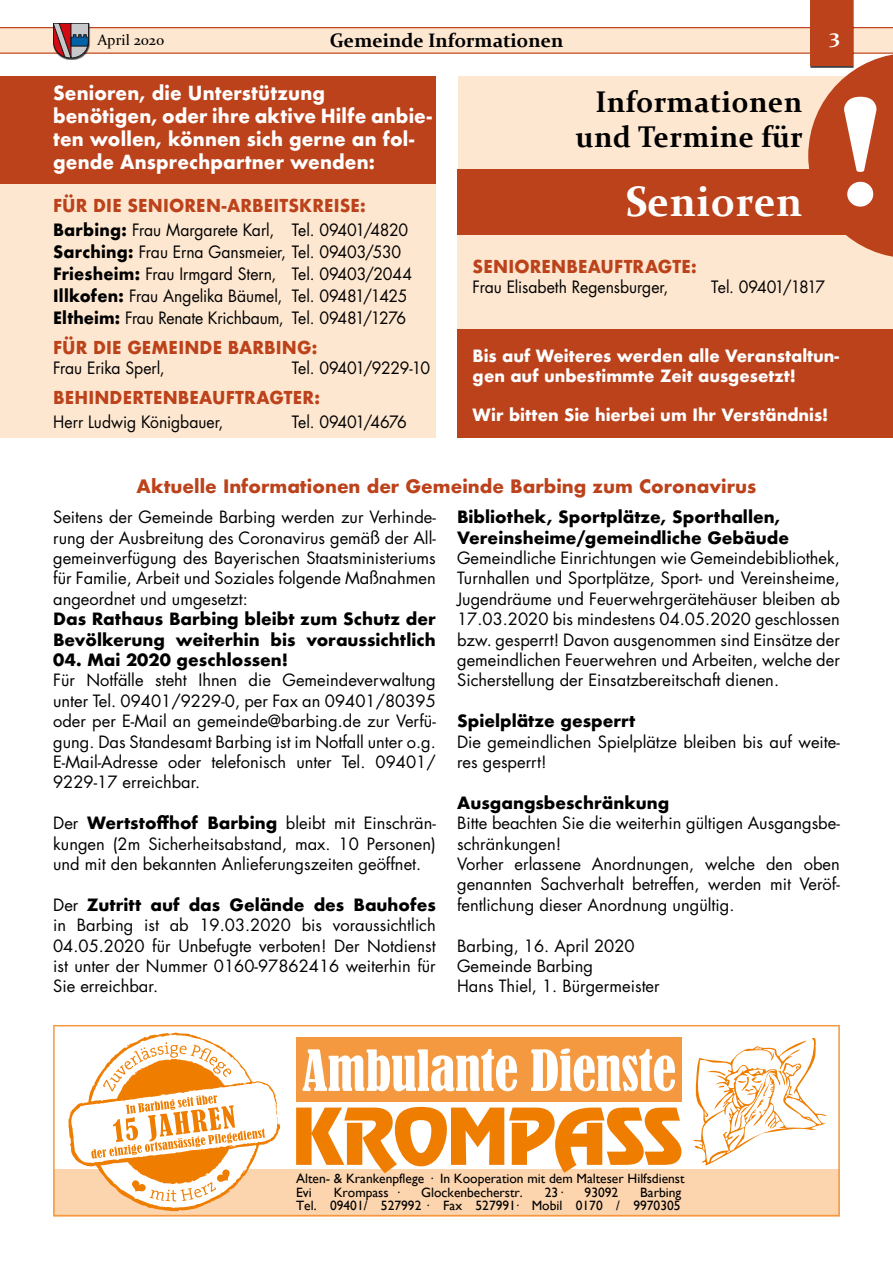
<style>
.page{position:relative;width:893px;height:1263px;background:#fff}
.page>*{position:absolute;margin:0;border:0;box-sizing:border-box;transform-origin:0 0}
.t1{font:700 42.6px "Constantia";letter-spacing:.02em;color:#fff;scale:.95 1}
.t2{font:700 30px/34.7px "Constantia";letter-spacing:.02em;color:#000;text-align:right;scale:.95 1}
.t3{font:700 19.5px "Constantia";color:#000}
.t4{font:700 19.5px "Constantia";color:#fff}
.t5{font:700 18.9px/22.6px "Futura";letter-spacing:.01em;color:#fff;scale:.95 1}
.t6{font:700 18px "Futura";color:#bc421b}
.t7{font:700 17.4px "Futura";letter-spacing:.01em;color:#bc421b;scale:.95 1}
.t8{font:16.5px/20.4px "Futura";color:#000;text-align:justify}
.t9{font:16.5px/22px "Futura";color:#000;scale:.95 1}
.t10{font:700 16.5px/20.4px "Futura";color:#000}
.t11{font:700 16.5px/19.8px "Futura";color:#fff}
.t12{font:16.5px "Futura";letter-spacing:-.02em;color:#000;scale:.95 1}
.t13{font:16.5px "Futura";letter-spacing:-.04em;color:#000;scale:.95 1}
.t14{font:16.5px "Futura";letter-spacing:-.075em;color:#000;scale:.95 1}
.t15{font:15px "Constantia";color:#000}
.t16{font:13.5px/13.5px "Gill Sans";color:#000}
.s1{font-weight:700}
</style>
<div class="page">
<div style="left:0;top:28px;width:893px;height:25px;background:#fee7d0"></div>
<div style="left:458px;top:76px;width:435px;height:159px;background:#fee7d0"></div>
<div style="left:0;top:76px;width:436px;height:362px;background:#fee7d0"></div>
<div style="left:457px;top:227px;width:436px;height:211px;background:#fee7d0"></div>
<div style="left:457px;top:329px;width:436px;height:109px;background:#bc421b"></div>
<div style="left:0;top:76px;width:436px;height:108px;background:#bc421b"></div>
<div style="left:458px;top:169px;width:395px;height:66px;background:#bc421b"></div>
<svg style="left:808px;top:54px;width:85px;height:203px"></svg>
<hr style="left:0;top:53px;width:893px;height:1px;background:#bc421b">
<hr style="left:0;top:27px;width:893px;height:1px;background:#bc421b">
<div style="left:53px;top:24px;width:38px;height:36px;background:#000;opacity:.75"></div>
<svg style="left:53px;top:23px;width:36px;height:35px"></svg>
<div style="left:810px;top:0;width:44px;height:68px;background:#404040"></div>
<div style="left:810px;top:0;width:43px;height:66px;background:#bc421b"></div>
<hr style="left:0;top:472px;width:1px;height:121px;background:#fee7d0">
<svg style="left:53px;top:1025px;width:787px;height:191px"></svg>
<p class="t15" style="left:97px;top:30px;width:68px">April 2020</p>
<p class="t3" style="left:330px;top:27px;width:235px">Gemeinde Informationen</p>
<p class="t4" style="left:829px;top:26px;width:12px">3</p>
<p class="t5" style="left:53px;top:82px;width:400px">Senioren, die Unterstützung benötigen, oder ihre aktive Hilfe anbie&shy;ten wollen, können sich gerne an fol&shy;gende Ansprechpartner wenden:</p>
<p class="t7" style="left:53px;top:193px;width:331px">FÜR DIE SENIOREN-ARBEITSKREISE:</p>
<p class="t9" style="left:53px;top:219px;width:379px"><span class="s1">Barbing:</span> Frau Margarete Karl, Tel. 09401/4820<br><span class="s1">Sarching:</span> Frau Erna Gansmeier, Tel. 09403/530<br><span class="s1">Friesheim:</span> Frau Irmgard Stern, Tel. 09403/2044<br><span class="s1">Illkofen:</span> Frau Angelika Bäumel, Tel. 09481/1425<br><span class="s1">Eltheim:</span> Frau Renate Krichbaum, Tel. 09481/1276</p>
<p class="t7" style="left:53px;top:335px;width:280px">FÜR DIE GEMEINDE BARBING:</p>
<p class="t9" style="left:53px;top:357px;width:119px">Frau Erika Sperl,</p>
<p class="t12" style="left:292px;top:357px;width:147px">Tel. 09401/9229-10</p>
<p class="t7" style="left:53px;top:385px;width:282px">BEHINDERTENBEAUFTRAGTER:</p>
<p class="t9" style="left:53px;top:411px;width:181px">Herr Ludwig Königbauer,</p>
<p class="t13" style="left:292px;top:411px;width:123px">Tel. 09401/4676</p>
<h2 class="t2" style="left:576px;top:83px;width:240px">Informationen und Termine für</h2>
<h1 class="t1" style="left:625px;top:172px;width:188px">Senioren</h1>
<p class="t7" style="left:473px;top:254px;width:237px">SENIORENBEAUFTRAGTE:</p>
<p class="t9" style="left:473px;top:276px;width:208px">Frau Elisabeth Regensburger,</p>
<p class="t14" style="left:711px;top:275px;width:121px">Tel. 09401/1817</p>
<p class="t11" style="left:473px;top:346px;width:368px">Bis auf Weiteres werden alle Veranstaltun&shy;gen auf unbestimmte Zeit ausgesetzt!</p>
<p class="t11" style="left:473px;top:405px;width:357px">Wir bitten Sie hierbei um Ihr Verständnis!</p>
<p class="t6" style="left:137px;top:473px;width:621px">Aktuelle Informationen der Gemeinde Barbing zum Coronavirus</p>
<p class="t8" style="left:53px;top:507px;width:384px">Seitens der Gemeinde Barbing werden zur Verhinde&shy;rung der Ausbreitung des Coronavirus gemäß der All&shy;gemeinverfügung des Bayerischen Staatsministeriums für Familie, Arbeit und Soziales folgende Maßnahmen angeordnet und umgesetzt:</p>
<p class="t10" style="left:53px;top:609px;width:384px">Das Rathaus Barbing bleibt zum Schutz der<br>Bevölkerung weiterhin bis voraussichtlich</p>
<p class="t10" style="left:53px;top:650px;width:237px">04. Mai 2020 geschlossen!</p>
<p class="t8" style="left:53px;top:670px;width:384px">Für Notfälle steht Ihnen die Gemeindeverwaltung unter Tel. 09401/9229-0, per Fax an 09401/80395 oder per E-Mail an gemeinde@barbing.de zur Verfü&shy;gung. Das Standesamt Barbing ist im Notfall unter o.g.<br>E-Mail-Adresse oder telefonisch unter Tel. 09401/ 9229-17 erreichbar.</p>
<p class="t8" style="left:53px;top:813px;width:384px">Der <span class="s1">Wertstoffhof Barbing</span> bleibt mit Einschrän&shy;kungen (2m Sicherheitsabstand, max. 10 Personen) und mit den bekannten Anlieferungszeiten geöffnet.</p>
<p class="t8" style="left:53px;top:894px;width:384px">Der <span class="s1">Zutritt auf das Gelände des Bauhofes </span>in Barbing ist ab 19.03.2020 bis voraussichtlich 04.05.2020 für Unbefugte verboten! Der Notdienst ist unter der Nummer 0160-97862416 weiterhin für Sie erreichbar.</p>
<p class="t10" style="left:457px;top:507px;width:333px">Bibliothek, Sportplätze, Sporthallen,<br>Vereinsheime/gemeindliche Gebäude</p>
<p class="t8" style="left:457px;top:547px;width:384px">Gemeindliche Einrichtungen wie Gemeindebibliothek, Turnhallen und Sportplätze, Sport- und Vereinsheime, Jugendräume und Feuerwehrgerätehäuser bleiben ab 17.03.2020 bis mindestens 04.05.2020 geschlossen bzw. gesperrt! Davon ausgenommen sind Einsätze der gemeindlichen Feuerwehren und Arbeiten, welche der Sicherstellung der Einsatzbereitschaft dienen.</p>
<p class="t10" style="left:457px;top:711px;width:180px">Spielplätze gesperrt</p>
<p class="t8" style="left:457px;top:731px;width:384px">Die gemeindlichen Spielplätze bleiben bis auf weite&shy;res gesperrt!</p>
<p class="t10" style="left:457px;top:792px;width:214px">Ausgangsbeschränkung</p>
<p class="t8" style="left:457px;top:813px;width:384px;text-align:left">Bitte beachten Sie die weiterhin gültigen Ausgangsbe&shy;schränkungen!<br>Vorher erlassene Anordnungen, welche den oben genannten Sachverhalt betreffen, werden mit Veröf&shy;fentlichung dieser Anordnung ungültig.</p>
<p class="t8" style="left:457px;top:935px;width:204px;text-align:left">Barbing, 16. April 2020<br>Gemeinde Barbing<br>Hans Thiel, 1. Bürgermeister</p>
<p class="t16" style="left:296px;top:1171px;width:390px">Alten- &amp; Krankenpflege · In Kooperation mit dem Malteser Hilfsdienst<br>Evi</p>
<p class="t16" style="left:334px;top:1185px;width:67px">Krompass ·</p>
<p class="t16" style="left:421px;top:1185px;width:103px">Glockenbecherstr.</p>
<p class="t16" style="left:545px;top:1185px;width:19px">23·</p>
<p class="t16" style="left:585px;top:1185px;width:35px">93092</p>
<p class="t16" style="left:296px;top:1185px;width:387px;text-align:right">Barbing<br>Tel. 09401/ 527992 · Fax 527991· Mobil 0170 / 9970305</p>
</div>
